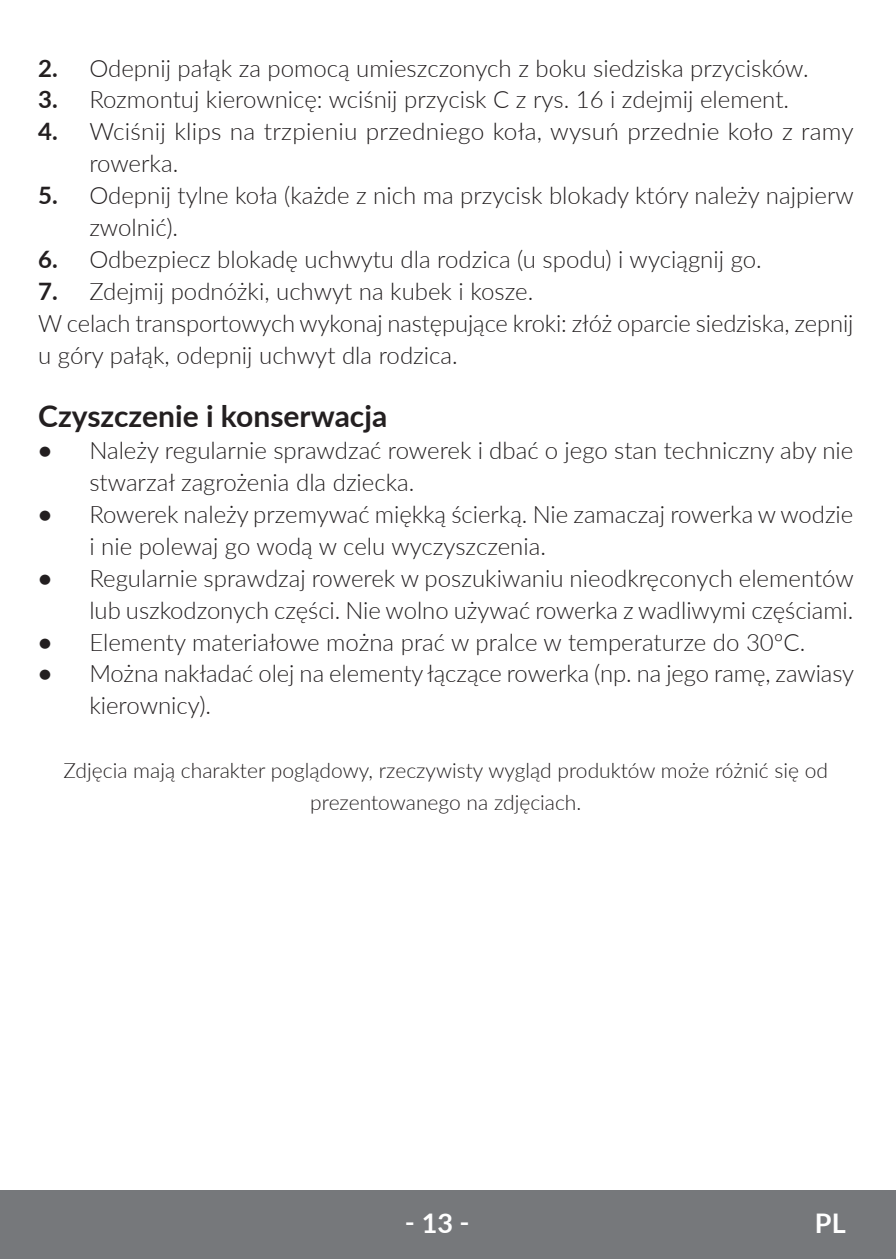
<style>
.page{position:relative;width:896px;height:1259px;background:#fff}
.page>*{position:absolute;margin:0;border:0;box-sizing:border-box;transform-origin:0 0}
.t1{font:700 30px "Lato";color:#231f20}
.t2{font:700 27px "Lato";color:#fff}
.t3{font:300 24px/31.8px "Lato";color:#231f20}
.t4{font:300 21px/31.8px "Lato";color:#231f20;text-align:center}
.s1{font-weight:700}
</style>
<div class="page">
<div style="left:0;top:1190px;width:895px;height:69px;background:#76787b"></div>
<p class="t3" style="left:38px;top:51px;width:772px"><span class="s1">2.</span> Odepnij pałąk za pomocą umieszczonych z boku siedziska przycisków.</p>
<p class="t3" style="left:38px;top:83px;width:752px"><span class="s1">3.</span> Rozmontuj kierownicę: wciśnij przycisk C z rys. 16 i zdejmij element.</p>
<p class="t3" style="left:89px;top:115px;width:766px;text-indent:-51px"><span class="s1">4.</span> Wciśnij klips na trzpieniu przedniego koła, wysuń przednie koło z ramy rowerka.</p>
<p class="t3" style="left:89px;top:179px;width:766px;text-indent:-51px"><span class="s1">5.</span> Odepnij tylne koła (każde z nich ma przycisk blokady który należy najpierw zwolnić).</p>
<p class="t3" style="left:38px;top:242px;width:725px"><span class="s1">6.</span> Odbezpiecz blokadę uchwytu dla rodzica (u spodu) i wyciągnij go.</p>
<p class="t3" style="left:38px;top:274px;width:816px"><span class="s1">7.</span> Zdejmij podnóżki, uchwyt na kubek i kosze.<br>W celach transportowych wykonaj następujące kroki: złóż oparcie siedziska, zepnij u góry pałąk, odepnij uchwyt dla rodzica.</p>
<p class="t1" style="left:38px;top:394px;width:350px">Czyszczenie i konserwacja</p>
<p class="t3" style="left:89px;top:434px;width:765px;text-indent:-51px"><span class="s1">•</span> Należy regularnie sprawdzać rowerek i dbać o jego stan techniczny aby nie stwarzał zagrożenia dla dziecka.</p>
<p class="t3" style="left:89px;top:498px;width:765px;text-indent:-51px"><span class="s1">•</span> Rowerek należy przemywać miękką ścierką. Nie zamaczaj rowerka w wodzie i nie polewaj go wodą w celu wyczyszczenia.</p>
<p class="t3" style="left:38px;top:561px;width:817px;text-align:right"><span class="s1">•</span> Regularnie sprawdzaj rowerek w poszukiwaniu nieodkręconych elementów lub uszkodzonych części. Nie wolno używać rowerka z wadliwymi częściami.</p>
<p class="t3" style="left:38px;top:625px;width:768px"><span class="s1">•</span> Elementy materiałowe można prać w pralce w temperaturze do 30ºC.</p>
<p class="t3" style="left:89px;top:657px;width:766px;text-indent:-51px"><span class="s1">•</span> Można nakładać olej na elementy łączące rowerka (np. na jego ramę, zawiasy kierownicy).</p>
<p class="t4" style="left:64px;top:754px;width:766px">Zdjęcia mają charakter poglądowy, rzeczywisty wygląd produktów może różnić się od prezentowanego na zdjęciach.</p>
<p class="t2" style="left:405px;top:1203px;width:66px">‑ 13 ‑</p>
<p class="t2" style="left:815px;top:1207px;width:32px">PL</p>
</div>
